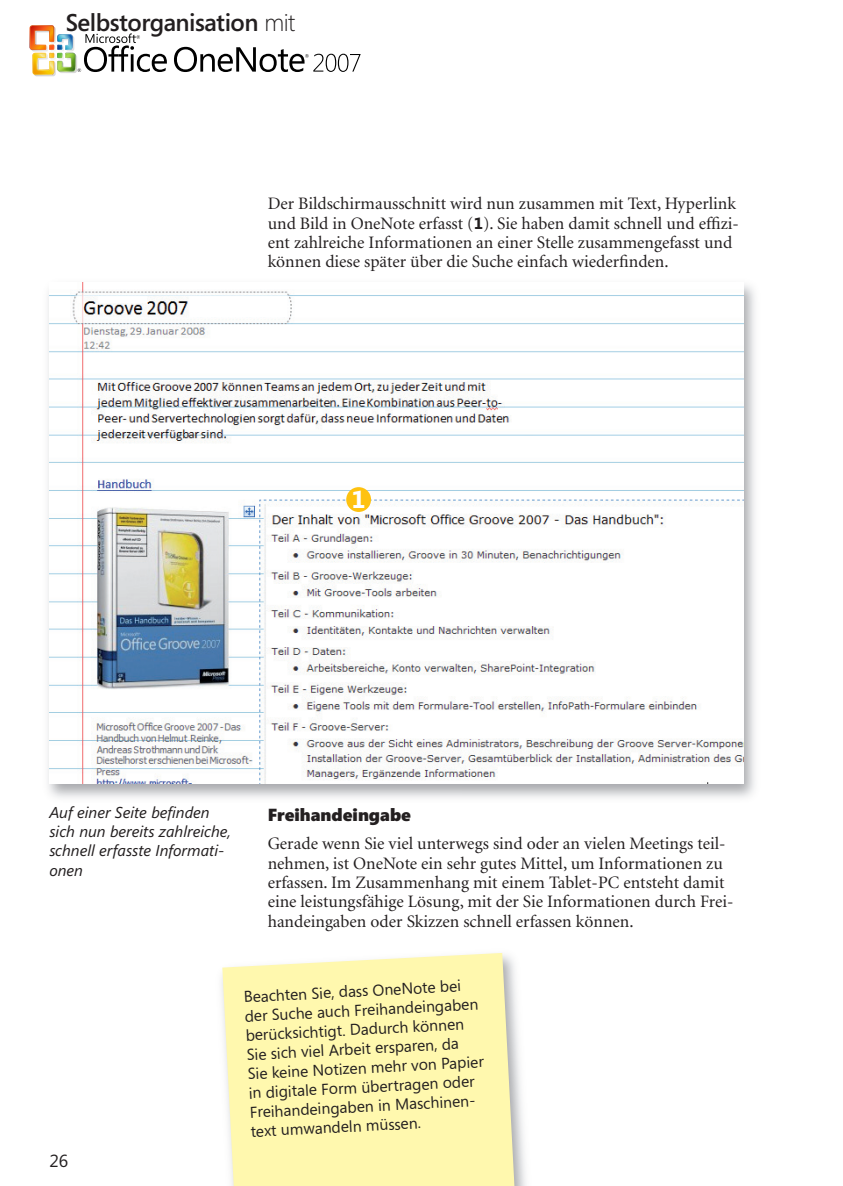
<style>
.page{position:relative;width:843px;height:1186px;background:#fff}
.page>*{position:absolute;margin:0;border:0;box-sizing:border-box;transform-origin:0 0}
.t1{font:700 24.5px "Segoe";color:#fff}
.t2{font:600 24.15px "Segoe";letter-spacing:-.02em;color:#231f20}
.t3{font:17.5px/19.2px "Minion";color:#231f20}
.t4{font:900 17.5px "Segoe";color:#231f20}
.t5{font:17.5px "Segoe";color:#231f20}
.t6{font:15.75px/19.2px "Segoe";color:#231f20}
.t7{font:italic 15.75px/19.2px "Segoe";color:#231f20}
.s1{font-weight:300}
.s2{font-family:"Segoe";font-weight:700;font-size:16.28px}
</style>
<div class="page">
<svg style="left:174px;top:47px;width:187px;height:25px"></svg>
<img style="left:30px;top:25px;width:137px;height:51px">
<img style="left:48px;top:282px;width:707px;height:516px">
<img style="left:49px;top:283px;width:694px;height:500px">
<svg style="left:222px;top:953px;width:293px;height:233px;background:#fdf7b2"></svg>
<div style="left:346px;top:487px;width:25px;height:25px;background:#fec210;border-radius:50%"></div>
<h2 class="t2" style="left:66px;top:13px;width:231px">Selbstorganisation <span class="s1">mit</span></h2>
<p class="t3" style="left:268px;top:196px;width:473px">Der Bildschirmausschnitt wird nun zusammen mit Text, Hyperlink und Bild in OneNote erfasst (<span class="s2">1</span>). Sie haben damit schnell und effizi&shy;ent zahlreiche Informationen an einer Stelle zusammengefasst und können diese später über die Suche einfach wiederfinden.</p>
<h1 class="t1" style="left:352px;top:489px;width:16px">1</h1>
<p class="t7" style="left:49px;top:804px;width:183px">Auf einer Seite befinden sich nun bereits zahlreiche, schnell erfasste Informati&shy;onen</p>
<p class="t4" style="left:268px;top:807px;width:145px">Freihandeingabe</p>
<p class="t3" style="left:268px;top:836px;width:467px">Gerade wenn Sie viel unterwegs sind oder an vielen Meetings teil&shy;nehmen, ist OneNote ein sehr gutes Mittel, um Informationen zu erfassen. Im Zusammenhang mit einem Tablet-PC entsteht damit eine leistungsfähige Lösung, mit der Sie Informationen durch Frei&shy;handeingaben oder Skizzen schnell erfassen können.</p>
<p class="t5" style="left:49px;top:1154px;width:20px">26</p>
<p class="t6" style="left:243px;top:989px;width:238px;rotate:-3deg">Beachten Sie, dass OneNote bei der Suche auch Freihandeingaben berücksichtigt. Dadurch können<br>Sie sich viel Arbeit ersparen, da<br>Sie keine Notizen mehr von Papier in digitale Form übertragen oder<br>Freihandeingaben in Maschinen&shy;text umwandeln müssen.</p>
</div>
